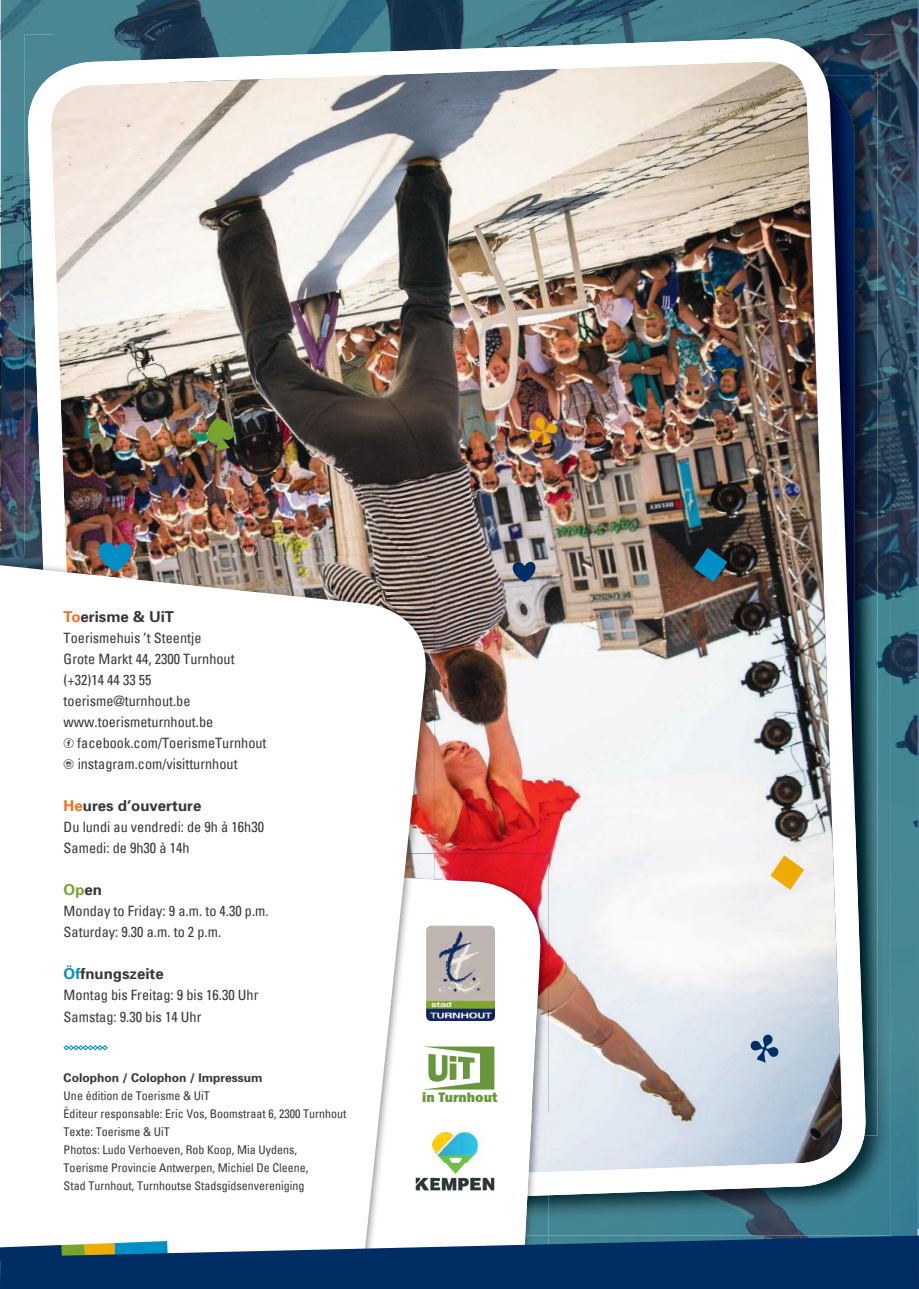
<style>
.page{position:relative;width:919px;height:1289px;background:#fff}
.page>*{position:absolute;margin:0;border:0;box-sizing:border-box;transform-origin:0 0}
.t1{font:700 15px "Univers";color:#393535}
.t2{font:700 15px "Univers";color:#7aa32b}
.t3{font:condensed 14.25px/21px "Univers";color:#393535}
.t4{font:800 14.25px "Franklin Gothic";color:#67963c}
.t5{font:condensed 12px/18px "Univers";color:#393535}
.t6{font:700 12px "Univers";color:#393535}
.s1{color:#f46f1f}
.s2{font-family:"Social Shapes";font-stretch:normal}
.s3{color:#393535}
.s4{color:#008fc5}
</style>
<div class="page">
<img style="left:0;top:0;width:54px;height:556px">
<img style="left:864px;top:0;width:54px;height:1228px">
<img style="left:54px;top:0;width:810px;height:35px">
<img style="left:789px;top:1131px;width:101px;height:104px">
<img style="left:548px;top:1210px;width:241px;height:25px">
<img style="left:840px;top:35px;width:50px;height:1096px">
<img style="left:24px;top:35px;width:51px;height:521px">
<img style="left:75px;top:35px;width:765px;height:3px">
<img style="left:865px;top:75px;width:12px;height:1060px">
<img style="left:28px;top:38px;width:837px;height:1172px">
<img style="left:541px;top:1195px;width:7px;height:40px">
<img style="left:434px;top:853px;width:114px;height:318px">
<img style="left:541px;top:1171px;width:7px;height:24px">
<svg style="left:434px;top:858px;width:107px;height:377px"></svg>
<img style="left:190px;top:556px;width:244px;height:50px">
<img style="left:43px;top:556px;width:33px;height:6px">
<svg style="left:0;top:562px;width:430px;height:673px"></svg>
<img style="left:426px;top:925px;width:69px;height:96px">
<svg style="left:0;top:1235px;width:918px;height:53px;background:#274f7a"></svg>
<svg style="left:770px;top:855px;width:34px;height:34px"></svg>
<svg style="left:501px;top:554px;width:44px;height:28px"></svg>
<img style="left:82px;top:531px;width:63px;height:41px">
<svg style="left:749px;top:1034px;width:31px;height:28px"></svg>
<img style="left:196px;top:417px;width:50px;height:34px">
<svg style="left:527px;top:417px;width:31px;height:29px"></svg>
<svg style="left:693px;top:547px;width:34px;height:35px"></svg>
<svg style="left:422px;top:1046px;width:72px;height:43px"></svg>
<svg style="left:64px;top:1045px;width:44px;height:5px"></svg>
<img style="left:432px;top:1131px;width:53px;height:32px">
<img style="left:434px;top:1173px;width:30px;height:31px">
<img style="left:464px;top:1163px;width:30px;height:41px">
<img style="left:409px;top:1163px;width:25px;height:41px">
<img style="left:434px;top:1163px;width:51px;height:10px">
<svg style="left:432px;top:1163px;width:2px;height:10px"></svg>
<p class="t1" style="left:64px;top:608px;width:112px"><span class="s1">To</span>erisme &amp; UiT</p>
<p class="t3" style="left:64px;top:627px;width:204px">Toerismehuis ’t Steentje<br>Grote Markt 44, 2300 Turnhout (+32)14 44 33 55 toerisme@turnhout.be www.toerismeturnhout.be<br><span class="s2">c</span> facebook.com/ToerismeTurnhout <span class="s2">f</span> instagram.com/visitturnhout</p>
<p class="t1" style="left:64px;top:797px;width:139px"><span class="s1">He</span>ures d’ouverture</p>
<p class="t3" style="left:64px;top:816px;width:202px">Du lundi au vendredi: de 9h à 16h30<br>Samedi: de 9h30 à 14h</p>
<p class="t2" style="left:64px;top:881px;width:40px">Op<span class="s3">en</span></p>
<p class="t3" style="left:64px;top:900px;width:206px">Monday to Friday: 9 a.m. to 4.30 p.m.<br>Saturday: 9.30 a.m. to 2 p.m.</p>
<p class="t1" style="left:64px;top:965px;width:102px"><span class="s4">Öf</span>fnungszeite</p>
<p class="t3" style="left:64px;top:984px;width:196px">Montag bis Freitag: 9 bis 16.30 Uhr<br>Samstag: 9.30 bis 14 Uhr</p>
<p class="t6" style="left:64px;top:1070px;width:200px">Colophon / Colophon / Impressum</p>
<p class="t5" style="left:64px;top:1086px;width:284px">Une édition de Toerisme &amp; UiT<br>Éditeur responsable: Eric Vos, Boomstraat 6, 2300 Turnhout Texte: Toerisme &amp; UiT<br>Photos: Ludo Verhoeven, Rob Koop, Mia Uydens,<br>Toerisme Provincie Antwerpen, Michiel De Cleene,<br>Stad Turnhout, Turnhoutse Stadsgidsenvereniging</p>
<p class="t4" style="left:422px;top:1088px;width:77px">in Turnhout</p>
</div>
